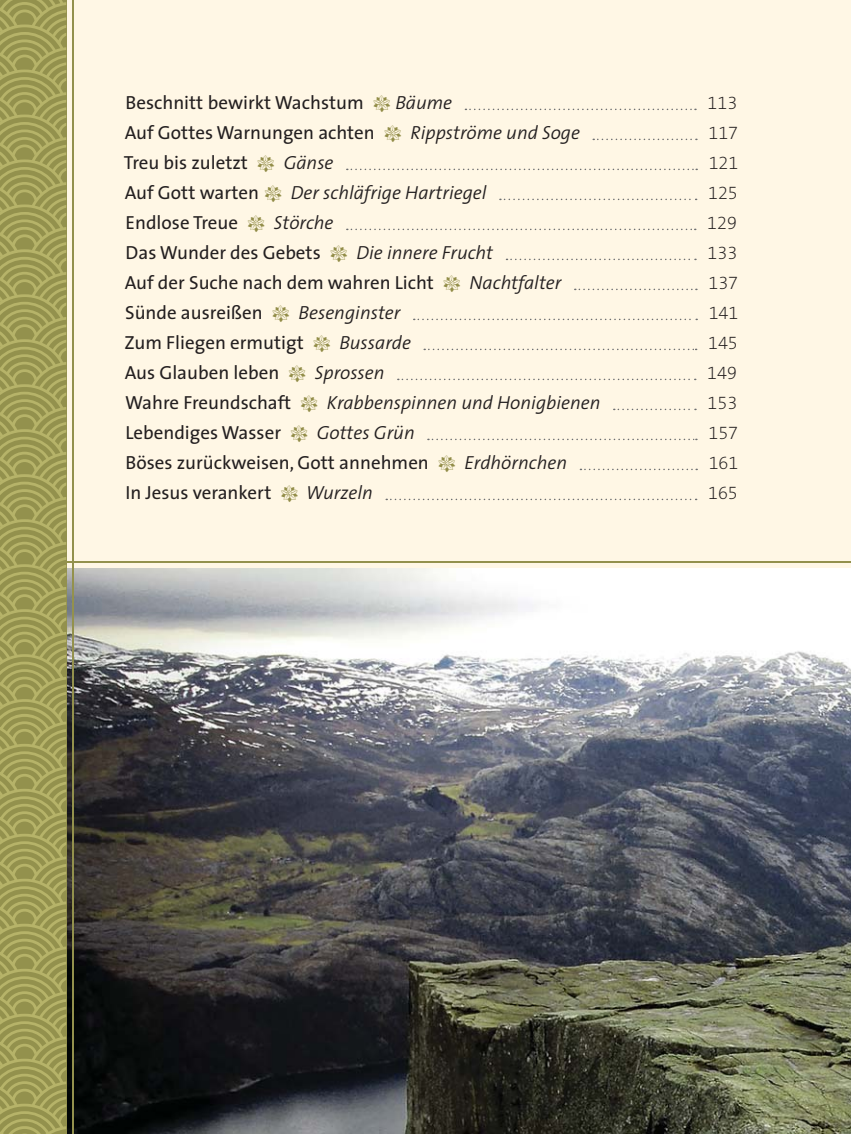
<style>
.page{position:relative;width:851px;height:1134px;background:#fff}
.page>*{position:absolute;margin:0;border:0;box-sizing:border-box;transform-origin:0 0}
.t1{font:19px "The Sans";color:#231f20}
.t2{font:italic 300 19px "The Sans";color:#231f20}
.t3{font:18px "The Sans Extra Light Expert";color:#231f20}
.s1{font-family:"Davys";font-size:20px;color:#928d48}
.s2{font-weight:300;font-style:italic}
.s3{font-weight:400;font-style:normal}
.s4{font-family:"Davys";font-weight:400;font-style:normal;font-size:20px;color:#928d48}
</style>
<div class="page">
<div style="left:0;top:0;width:850px;height:1134px;background:#fff7e5"></div>
<img style="left:66px;top:568px;width:784px;height:566px">
<hr style="left:58px;top:561px;width:792px;height:2px;background:#93914d">
<svg style="left:0;top:0;width:66px;height:1134px;background:#a09e57"></svg>
<hr style="left:72px;top:0;width:2px;height:1134px;background:#93914d">
<svg style="left:465px;top:109px;width:230px;height:1px"></svg>
<svg style="left:593px;top:139px;width:103px;height:1px"></svg>
<svg style="left:347px;top:169px;width:350px;height:1px"></svg>
<svg style="left:500px;top:199px;width:196px;height:1px"></svg>
<svg style="left:347px;top:229px;width:348px;height:1px"></svg>
<svg style="left:506px;top:259px;width:189px;height:1px"></svg>
<svg style="left:574px;top:289px;width:122px;height:1px"></svg>
<svg style="left:413px;top:319px;width:284px;height:1px"></svg>
<svg style="left:424px;top:349px;width:272px;height:1px"></svg>
<svg style="left:398px;top:379px;width:297px;height:1px"></svg>
<svg style="left:613px;top:409px;width:82px;height:1px"></svg>
<svg style="left:428px;top:439px;width:268px;height:1px"></svg>
<svg style="left:580px;top:469px;width:117px;height:1px"></svg>
<svg style="left:386px;top:499px;width:310px;height:1px"></svg>
<p class="t1" style="left:126px;top:96px;width:328px">Beschnitt bewirkt Wachstum <span class="s1">°</span> <span class="s2">Bäume</span></p>
<p class="t3" style="left:707px;top:93px;width:31px">113</p>
<p class="t1" style="left:125px;top:126px;width:456px">Auf Gottes Warnungen achten <span class="s1">°</span> <span class="s2">Rippströme und Soge</span></p>
<p class="t3" style="left:708px;top:123px;width:31px">117</p>
<p class="t1" style="left:124px;top:156px;width:211px">Treu bis zuletzt <span class="s1">°</span> <span class="s2">Gänse</span></p>
<p class="t3" style="left:708px;top:153px;width:31px">121</p>
<p class="t2" style="left:125px;top:186px;width:363px"><span class="s3">Auf Gott warten</span> <span class="s4">°</span> Der schläfrige Hartriegel</p>
<p class="t3" style="left:708px;top:183px;width:31px">125</p>
<p class="t1" style="left:126px;top:216px;width:209px">Endlose Treue <span class="s1">°</span> <span class="s2">Störche</span></p>
<p class="t3" style="left:707px;top:213px;width:31px">129</p>
<p class="t1" style="left:126px;top:246px;width:369px">Das Wunder des Gebets <span class="s1">°</span> <span class="s2">Die innere Frucht</span></p>
<p class="t3" style="left:707px;top:243px;width:31px">133</p>
<p class="t1" style="left:125px;top:276px;width:438px">Auf der Suche nach dem wahren Licht <span class="s1">°</span> <span class="s2">Nachtfalter</span></p>
<p class="t3" style="left:708px;top:273px;width:31px">137</p>
<p class="t1" style="left:125px;top:306px;width:277px">Sünde ausreißen <span class="s1">°</span> <span class="s2">Besenginster</span></p>
<p class="t3" style="left:708px;top:303px;width:31px">141</p>
<p class="t1" style="left:125px;top:336px;width:288px">Zum Fliegen ermutigt <span class="s1">°</span> <span class="s2">Bussarde</span></p>
<p class="t3" style="left:708px;top:333px;width:31px">145</p>
<p class="t1" style="left:125px;top:366px;width:261px">Aus Glauben leben <span class="s1">°</span> <span class="s2">Sprossen</span></p>
<p class="t3" style="left:707px;top:363px;width:31px">149</p>
<p class="t2" style="left:125px;top:396px;width:477px"><span class="s3">Wahre Freundschaft</span> <span class="s4">°</span> Krabbenspinnen und Honigbienen</p>
<p class="t3" style="left:707px;top:393px;width:31px">153</p>
<p class="t1" style="left:126px;top:426px;width:290px">Lebendiges Wasser <span class="s1">°</span> <span class="s2">Gottes Grün</span></p>
<p class="t3" style="left:708px;top:423px;width:31px">157</p>
<p class="t1" style="left:126px;top:456px;width:443px">Böses zurückweisen, Gott annehmen <span class="s1">°</span> <span class="s2">Erdhörnchen</span></p>
<p class="t3" style="left:708px;top:453px;width:31px">161</p>
<p class="t1" style="left:125px;top:486px;width:249px">In Jesus verankert <span class="s1">°</span> <span class="s2">Wurzeln</span></p>
<p class="t3" style="left:708px;top:483px;width:31px">165</p>
</div>
